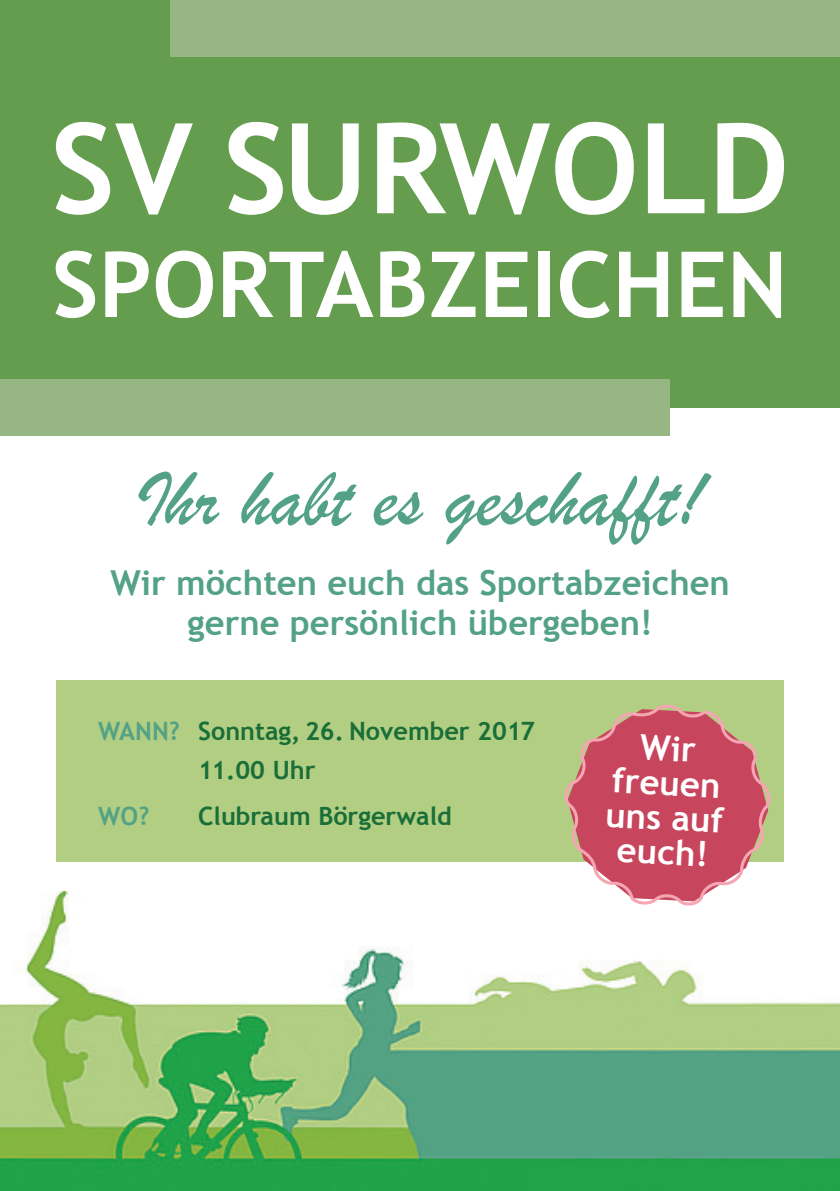
<style>
.page{position:relative;width:840px;height:1191px;background:#fff}
.page>*{position:absolute;margin:0;border:0;box-sizing:border-box;transform-origin:0 0}
.t1{font:700 125.6px "Trebuchet MS";color:#fff}
.t2{font:700 91.2px "Trebuchet MS";color:#fff}
.t3{font:81.2px "Brush Script";color:#54a285}
.t4{font:700 34.6px/34.6px "Trebuchet MS";color:#fff;text-align:center}
.t5{font:700 34.4px/40px "Trebuchet MS";color:#54a285;text-align:center}
.t6{font:700 25.2px/39px "Trebuchet MS";color:#1a6e38}
.t7{font:700 25.2px "Trebuchet MS";color:#54a285}
.s1{color:#54a285}
</style>
<div class="page">
<div style="left:0;top:0;width:839px;height:407px;background:#649d4e"></div>
<div style="left:0;top:379px;width:669px;height:56px;background:#96b783"></div>
<div style="left:57px;top:680px;width:726px;height:182px;background:#b1ce83"></div>
<div style="left:171px;top:0;width:668px;height:57px;background:#96b783"></div>
<img style="left:0;top:891px;width:839px;height:300px">
<svg style="left:562px;top:704px;width:208px;height:207px"></svg>
<h1 class="t1" style="left:51px;top:90px;width:739px">SV SURWOLD</h1>
<h2 class="t2" style="left:52px;top:228px;width:736px">SPORTABZEICHEN</h2>
<h3 class="t3" style="left:136px;top:446px;width:569px">Ihr habt es geschafft!</h3>
<p class="t5" style="left:110px;top:562px;width:620px">Wir möchten euch das Sportabzeichen gerne persönlich übergeben!</p>
<p class="t6" style="left:198px;top:712px;width:338px;text-indent:-100px"><span class="s1">WANN?</span> Sonntag, 26. November 2017<br>11.00 Uhr</p>
<p class="t7" style="left:98px;top:800px;width:53px">WO?</p>
<p class="t6" style="left:198px;top:797px;width:255px">Clubraum Börgerwald</p>
<p class="t4" style="left:609px;top:727px;width:120px;rotate:3deg">Wir freuen uns auf euch!</p>
</div>
